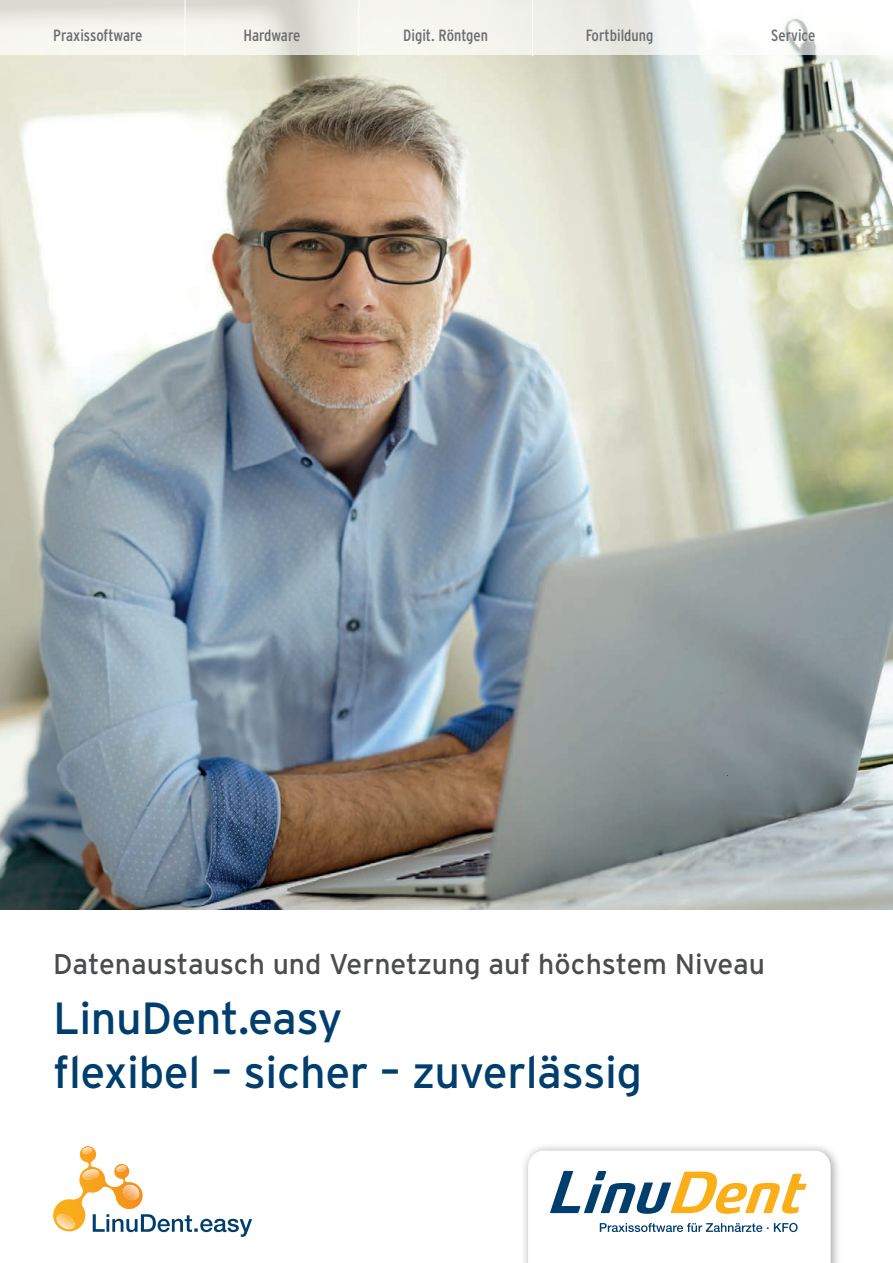
<style>
.page{position:relative;width:893px;height:1263px;background:#fff}
.page>*{position:absolute;margin:0;border:0;box-sizing:border-box;transform-origin:0 0}
.t1{font:45px "Interstate";letter-spacing:-.01em;color:#003e6d}
.t2{font:28.5px "Interstate";color:#4b4c4d}
.t3{font:condensed 16.2px "Interstate";color:#6c6d70}
</style>
<div class="page">
<img style="left:0;top:55px;width:893px;height:854px">
<svg style="left:0;top:0;width:817px;height:55px;fill:#f4f4ee"></svg>
<hr style="left:185px;top:0;width:1px;height:56px;background:#fff">
<hr style="left:358px;top:0;width:1px;height:56px;background:#fff">
<hr style="left:532px;top:0;width:1px;height:56px;background:#fff">
<hr style="left:706px;top:0;width:1px;height:56px;background:#fff">
<div style="left:520px;top:1142px;width:321px;height:121px;background:#231f20;opacity:.43"></div>
<svg style="left:684px;top:757px;width:7px;height:4px"></svg>
<svg style="left:744px;top:699px;width:4px;height:3px"></svg>
<svg style="left:586px;top:315px;width:39px;height:36px"></svg>
<svg style="left:528px;top:1150px;width:303px;height:113px"></svg>
<svg style="left:53px;top:1146px;width:199px;height:91px"></svg>
<p class="t3" style="left:53px;top:26px;width:91px">Praxissoftware</p>
<p class="t3" style="left:243px;top:26px;width:59px">Hardware</p>
<p class="t3" style="left:403px;top:26px;width:86px">Digit. Röntgen</p>
<p class="t3" style="left:586px;top:26px;width:69px">Fortbildung</p>
<p class="t3" style="left:771px;top:26px;width:46px">Service</p>
<p class="t2" style="left:53px;top:948px;width:713px">Datenaustausch und Vernetzung auf höchstem Niveau</p>
<p class="t1" style="left:53px;top:992px;width:291px">LinuDent.easy</p>
<p class="t1" style="left:53px;top:1046px;width:591px">flexibel – sicher – zuverlässig</p>
</div>
